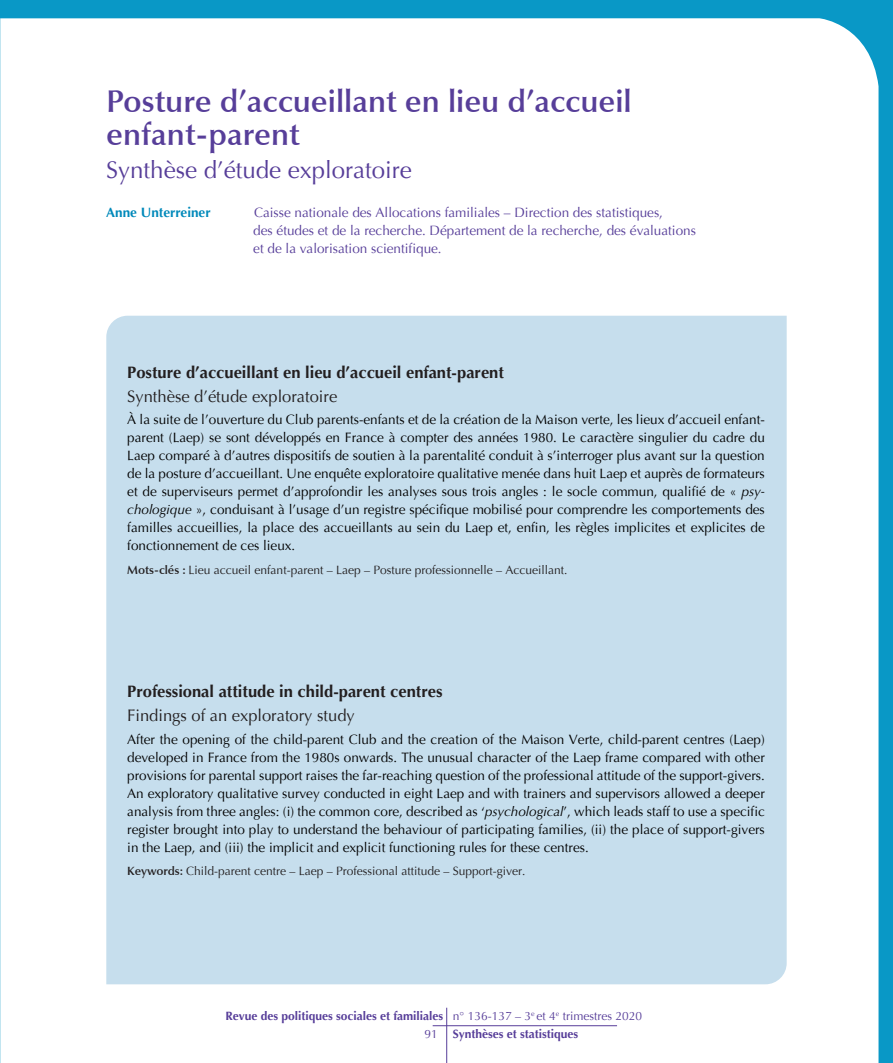
<style>
.page{position:relative;width:893px;height:1063px;background:#0998c6}
.page>*{position:absolute;margin:0;border:0;box-sizing:border-box;transform-origin:0 0}
.t1{font:600 31.5px/33px "Optima";color:#573e99}
.t2{font:24px "Optima";color:#573e99}
.t3{font:700 16.5px "Optima";color:#231f20}
.t4{font:16.5px "Optima";color:#231f20}
.t5{font:13.5px/18px "Optima";color:#000;text-align:justify}
.t6{font:13.5px/18px "Optima";color:#573e99}
.t7{font:700 13.5px "Optima";color:#0089ba}
.t8{font:12px "Optima";color:#231f20}
.t9{font:700 12px/18px "Optima";color:#573e99}
.s1{font-style:italic}
.s2{font-weight:600}
.s3{font-weight:400}
</style>
<div class="page">
<div style="left:0;top:18px;width:878px;height:1045px;background:#fff"></div>
<hr style="left:446px;top:1008px;width:1px;height:55px;background:#573e99">
<hr style="left:433px;top:1025px;width:184px;height:1px;background:#573e99">
<div style="left:106px;top:316px;width:681px;height:668px;background:#c6deed"></div>
<h1 class="t1" style="left:106px;top:85px;width:527px">Posture d’accueillant en lieu d’accueil enfant-parent</h1>
<h2 class="t2" style="left:106px;top:156px;width:307px">Synthèse d’étude exploratoire</h2>
<p class="t7" style="left:106px;top:205px;width:106px">Anne Unterreiner</p>
<p class="t6" style="left:253px;top:204px;width:444px">Caisse nationale des Allocations familiales – Direction des statistiques,<br>des études et de la recherche. Département de la recherche, des évaluations et de la valorisation scientifique.</p>
<p class="t3" style="left:127px;top:363px;width:378px">Posture d’accueillant en lieu d’accueil enfant-parent</p>
<p class="t4" style="left:127px;top:387px;width:211px">Synthèse d’étude exploratoire</p>
<p class="t5" style="left:127px;top:411px;width:639px">À la suite de l’ouverture du Club parents-enfants et de la création de la Maison verte, les lieux d’accueil enfant&shy;parent (Laep) se sont développés en France à compter des années 1980. Le caractère singulier du cadre du Laep comparé à d’autres dispositifs de soutien à la parentalité conduit à s’interroger plus avant sur la question de la posture d’accueillant. Une enquête exploratoire qualitative menée dans huit Laep et auprès de formateurs et de superviseurs permet d’approfondir les analyses sous trois angles : le socle commun, qualifié de « <span class="s1">psy&shy;chologique</span> », conduisant à l’usage d’un registre spécifique mobilisé pour comprendre les comportements des familles accueillies, la place des accueillants au sein du Laep et, enfin, les règles implicites et explicites de fonctionnement de ces lieux.</p>
<p class="t8" style="left:127px;top:563px;width:442px"><span class="s2">Mots-clés :</span> Lieu accueil enfant-parent – Laep – Posture professionnelle – Accueillant.</p>
<p class="t3" style="left:127px;top:682px;width:317px">Professional attitude in child-parent centres</p>
<p class="t4" style="left:127px;top:706px;width:229px">Findings of an exploratory study</p>
<p class="t5" style="left:127px;top:730px;width:639px">After the opening of the child-parent Club and the creation of the Maison Verte, child-parent centres (Laep) developed in France from the 1980s onwards. The unusual character of the Laep frame compared with other provisions for parental support raises the far-reaching question of the professional attitude of the support-givers.<br>An exploratory qualitative survey conducted in eight Laep and with trainers and supervisors allowed a deeper analysis from three angles: (i) the common core, described as ‘<span class="s1">psychological</span>’, which leads staff to use a specific register brought into play to understand the behaviour of participating families, (ii) the place of support-givers in the Laep, and (iii) the implicit and explicit functioning rules for these centres.</p>
<p class="t8" style="left:127px;top:864px;width:400px"><span class="s2">Keywords:</span> Child-parent centre – Laep – Professional attitude – Support-giver.</p>
<p class="t9" style="left:425px;top:1007px;width:219px;text-indent:-199px">Revue des politiques sociales et familiales <span class="s3">n° 136-137 – 3</span><sup>e</sup> <span class="s3">et 4</span><sup>e</sup> <span class="s3">trimestres 2020<br>91</span> Synthèses et statistiques</p>
</div>
